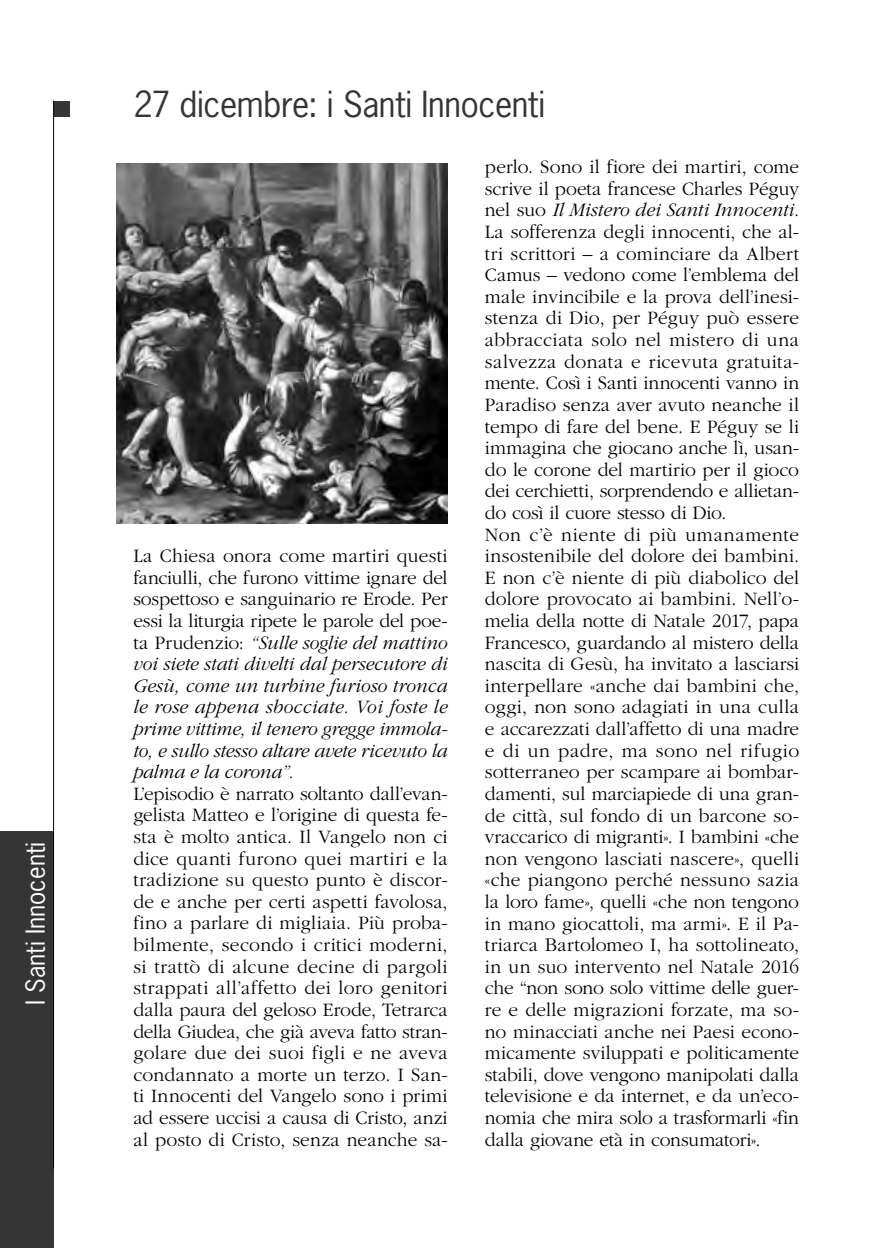
<style>
.page{position:relative;width:879px;height:1248px;background:#fff}
.page>*{position:absolute;margin:0;border:0;box-sizing:border-box;transform-origin:0 0}
.t1{font:33.8px "News Gothic";letter-spacing:-.01em;color:#353535}
.t2{font:24.6px "News Gothic";color:#fff}
.t3{font:300 19.8px/21.6px "Garamond";letter-spacing:.005em;color:#000;text-align:justify}
.t4{font:italic 300 19.8px/21.6px "Garamond";letter-spacing:-.01em;color:#000;text-align:justify}
.s1{font-style:normal}
.s2{font-style:italic}
</style>
<div class="page">
<div style="left:54px;top:101px;width:16px;height:16px;background:#353535"></div>
<div style="left:0;top:831px;width:54px;height:416px;background:#353535"></div>
<hr style="left:53px;top:101px;width:1px;height:1067px;background:#000">
<img style="left:116px;top:163px;width:332px;height:361px">
<p class="t2" style="left:20px;top:1004px;width:164px;rotate:-90deg">I Santi Innocenti</p>
<h1 class="t1" style="left:133px;top:82px;width:413px">27 dicembre: i Santi Innocenti</h1>
<p class="t4" style="left:133px;top:545px;width:316px"><span class="s1">La Chiesa onora come martiri questi fanciulli, che furono vittime ignare del sospettoso e sanguinario re Erode. Per essi la liturgia ripete le parole del poe&shy;ta Prudenzio:</span> “Sulle soglie del mattino voi siete stati divelti dal persecutore di Gesù, come un turbine furioso tronca le rose appena sbocciate. Voi foste le prime vittime, il tenero gregge immola&shy;to, e sullo stesso altare avete ricevuto la palma e la corona”.</p>
<p class="t3" style="left:133px;top:783px;width:316px">L’episodio è narrato soltanto dall’evan&shy;gelista Matteo e l’origine di questa fe&shy;sta è molto antica. Il Vangelo non ci dice quanti furono quei martiri e la tradizione su questo punto è discor&shy;de e anche per certi aspetti favolosa, fino a parlare di migliaia. Più proba&shy;bilmente, secondo i critici moderni, si trattò di alcune decine di pargoli strappati all’affetto dei loro genitori dalla paura del geloso Erode, Tetrarca della Giudea, che già aveva fatto stran&shy;golare due dei suoi figli e ne aveva condannato a morte un terzo. I San&shy;ti Innocenti del Vangelo sono i primi ad essere uccisi a causa di Cristo, anzi al posto di Cristo, senza neanche sa-</p>
<p class="t3" style="left:485px;top:156px;width:316px;text-align:left">perlo. Sono il fiore dei martiri, come scrive il poeta francese Charles Péguy nel suo <span class="s2">Il Mistero dei Santi Innocenti</span>.<br>La sofferenza degli innocenti, che al&shy;tri scrittori – a cominciare da Albert Camus – vedono come l’emblema del male invincibile e la prova dell’inesi&shy;stenza di Dio, per Péguy può essere abbracciata solo nel mistero di una salvezza donata e ricevuta gratuita&shy;mente. Così i Santi innocenti vanno in Paradiso senza aver avuto neanche il tempo di fare del bene. E Péguy se li immagina che giocano anche lì, usan&shy;do le corone del martirio per il gioco dei cerchietti, sorprendendo e allietan&shy;do così il cuore stesso di Dio.<br>Non c’è niente di più umanamente insostenibile del dolore dei bambini.<br>E non c’è niente di più diabolico del dolore provocato ai bambini. Nell’o&shy;melia della notte di Natale 2017, papa Francesco, guardando al mistero della nascita di Gesù, ha invitato a lasciarsi interpellare «anche dai bambini che, oggi, non sono adagiati in una culla e accarezzati dall’affetto di una madre e di un padre, ma sono nel rifugio sotterraneo per scampare ai bombar&shy;damenti, sul marciapiede di una gran&shy;de città, sul fondo di un barcone so&shy;vraccarico di migranti». I bambini «che non vengono lasciati nascere», quelli «che piangono perché nessuno sazia la loro fame», quelli «che non tengono in mano giocattoli, ma armi». E il Pa&shy;triarca Bartolomeo I, ha sottolineato, in un suo intervento nel Natale 2016 che “non sono solo vittime delle guer&shy;re e delle migrazioni forzate, ma so&shy;no minacciati anche nei Paesi econo&shy;micamente sviluppati e politicamente stabili, dove vengono manipolati dalla televisione e da internet, e da un’eco&shy;nomia che mira solo a trasformarli «fin dalla giovane età in consumatori».</p>
</div>
